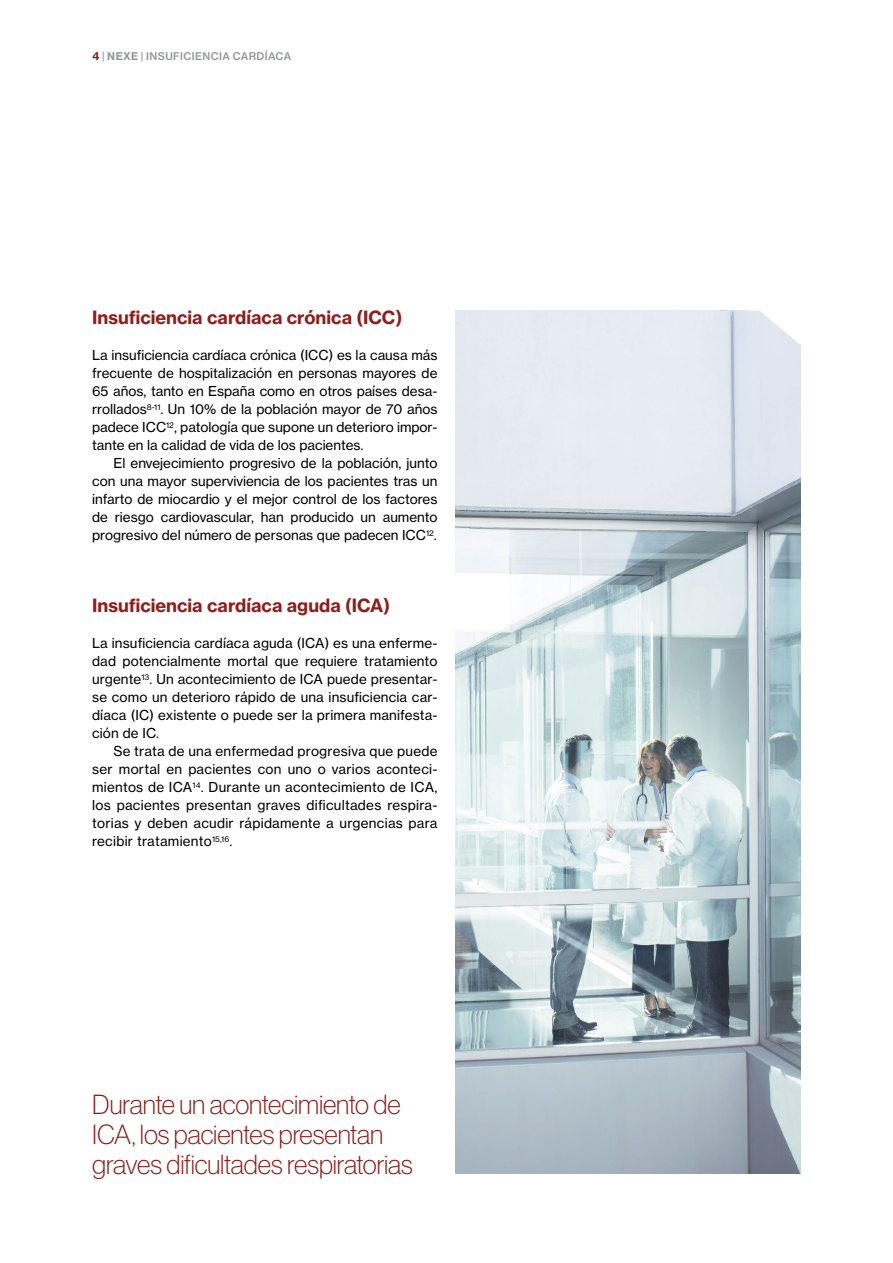
<style>
.page{position:relative;width:893px;height:1263px;background:#fff}
.page>*{position:absolute;margin:0;border:0;box-sizing:border-box;transform-origin:0 0}
.t1{font:100 27px/30px "Volta Modern Display 35";letter-spacing:-.005em;color:#8d1f1d}
.t2{font:700 18px "Volta Modern Text 75";color:#8d1f1d}
.t3{font:13.5px/18px "Volta Modern Text 55 Roman";color:#000;text-align:justify}
.t4{font:500 10.5px "Volta Modern Text 65";letter-spacing:.035em;color:#939598}
.s1{font-family:"Volta Modern Text 75";font-weight:700;color:#8d1f1d}
.s2{font-family:"Volta Modern Text 75";font-weight:700}
</style>
<div class="page">
<img style="left:456px;top:310px;width:345px;height:864px">
<p class="t4" style="left:92px;top:50px;width:201px"><span class="s1">4</span> | <span class="s2">nexe</span> | INSUFICIENCIA CARDÍACA</p>
<h2 class="t2" style="left:92px;top:306px;width:312px">Insuficiencia cardíaca crónica (ICC)</h2>
<p class="t3" style="left:92px;top:346px;width:347px">La insuficiencia cardíaca crónica (ICC) es la causa más frecuente de hospitalización en personas mayores de 65 años, tanto en España como en otros países desa&shy;rrollados<sup>8-11</sup>. Un 10% de la población mayor de 70 años padece ICC<sup>12</sup>, patología que supone un deterioro impor&shy;tante en la calidad de vida de los pacientes.</p>
<p class="t3" style="left:92px;top:454px;width:347px;text-indent:21px">El envejecimiento progresivo de la población, junto con una mayor superviviencia de los pacientes tras un infarto de miocardio y el mejor control de los factores de riesgo cardiovascular, han producido un aumento progresivo del número de personas que padecen ICC<sup>12</sup>.</p>
<h2 class="t2" style="left:92px;top:594px;width:299px">Insuficiencia cardíaca aguda (ICA)</h2>
<p class="t3" style="left:92px;top:634px;width:347px">La insuficiencia cardíaca aguda (ICA) es una enferme&shy;dad potencialmente mortal que requiere tratamiento urgente<sup>13</sup>. Un acontecimiento de ICA puede presentar&shy;se como un deterioro rápido de una insuficiencia car&shy;díaca (IC) existente o puede ser la primera manifesta&shy;ción de IC.</p>
<p class="t3" style="left:92px;top:742px;width:347px;text-indent:21px">Se trata de una enfermedad progresiva que puede ser mortal en pacientes con uno o varios aconteci&shy;mientos de ICA<sup>14</sup>. Durante un acontecimiento de ICA, los pacientes presentan graves dificultades respira&shy;torias y deben acudir rápidamente a urgencias para recibir tratamiento<sup>15,16</sup>.</p>
<h1 class="t1" style="left:92px;top:1089px;width:322px">Durante un acontecimiento de<br>ICA, los pacientes presentan graves dificultades respiratorias</h1>
</div>
